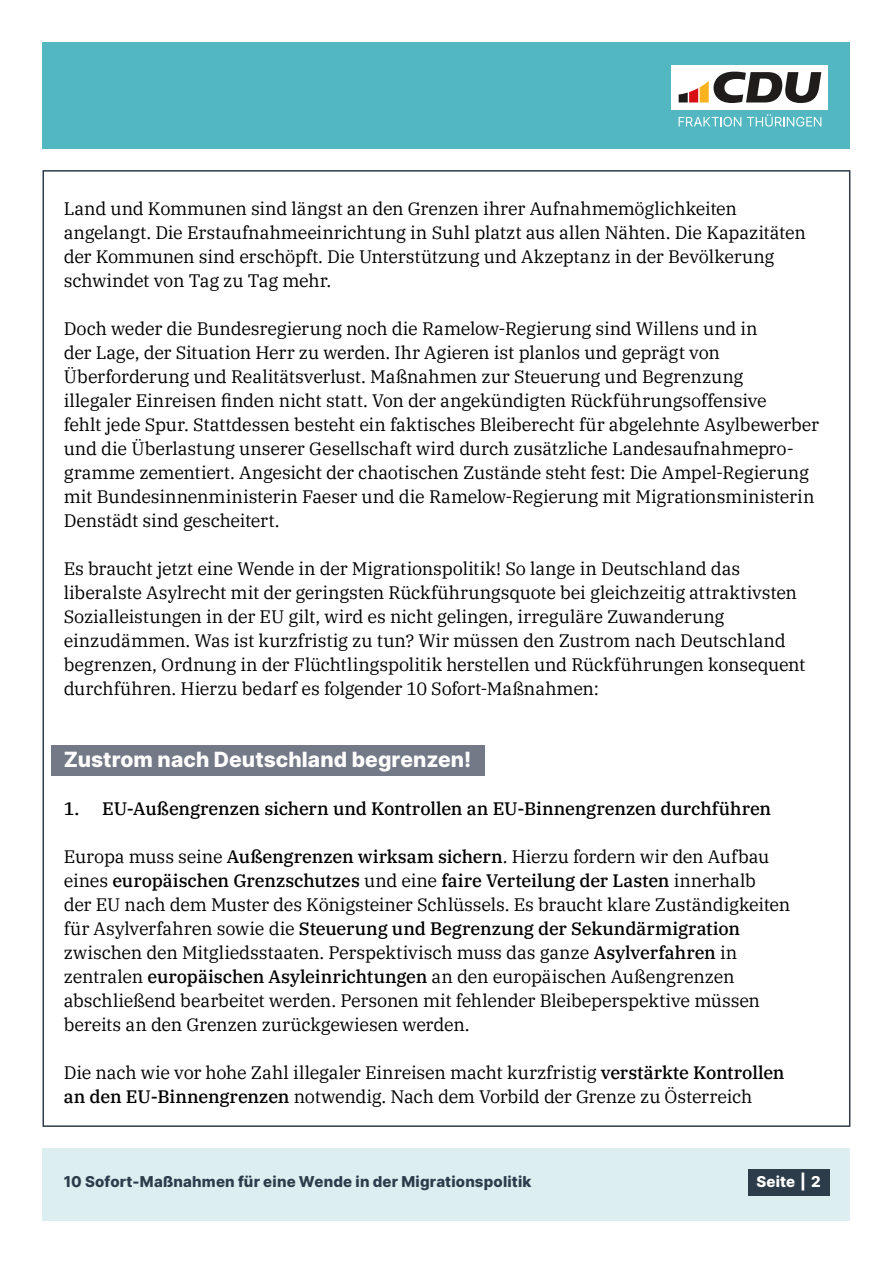
<style>
.page{position:relative;width:893px;height:1263px;background:#fff}
.page>*{position:absolute;margin:0;border:0;box-sizing:border-box;transform-origin:0 0}
.t1{font:800 21px "Inter";letter-spacing:.005em;color:#fff}
.t2{font:18px/24px "IBM Plex Serif";letter-spacing:-.01em;color:#000}
.t3{font:500 18px "IBM Plex Serif";letter-spacing:-.005em;color:#000}
.t4{font:800 15px "Inter";letter-spacing:.015em;color:#2d3c4b}
.t5{font:800 15px "Inter";letter-spacing:.015em;color:#fff}
.s1{font-weight:500}
</style>
<div class="page">
<div style="left:43px;top:1148px;width:807px;height:72px;background:#ddeef1"></div>
<div style="left:43px;top:43px;width:807px;height:106px;background:#52b7c1"></div>
<div style="left:748px;top:1169px;width:81px;height:27px;background:#2d3c4b"></div>
<div style="left:672px;top:65px;width:156px;height:45px;background:#fff"></div>
<svg style="left:679px;top:72px;width:142px;height:31px"></svg>
<svg style="left:679px;top:117px;width:62px;height:10px"></svg>
<svg style="left:747px;top:114px;width:74px;height:13px"></svg>
<div style="left:51px;top:745px;width:433px;height:31px;background:#737986"></div>
<p class="t2" style="left:64px;top:195px;width:744px">Land und Kommunen sind längst an den Grenzen ihrer Aufnahmemöglichkeiten angelangt. Die Erstaufnahmeeinrichtung in Suhl platzt aus allen Nähten. Die Kapazitäten der Kommunen sind erschöpft. Die Unterstützung und Akzeptanz in der Bevölkerung schwindet von Tag zu Tag mehr.</p>
<p class="t2" style="left:64px;top:315px;width:757px">Doch weder die Bundesregierung noch die Ramelow-Regierung sind Willens und in<br>der Lage, der Situation Herr zu werden. Ihr Agieren ist planlos und geprägt von Überforderung und Realitätsverlust. Maßnahmen zur Steuerung und Begrenzung<br>illegaler Einreisen finden nicht statt. Von der angekündigten Rückführungsoffensive<br>fehlt jede Spur. Stattdessen besteht ein faktisches Bleiberecht für abgelehnte Asylbewerber und die Überlastung unserer Gesellschaft wird durch zusätzliche Landesaufnahmepro&shy;gramme zementiert. Angesicht der chaotischen Zustände steht fest: Die Ampel-Regierung mit Bundesinnenministerin Faeser und die Ramelow-Regierung mit Migrationsministerin Denstädt sind gescheitert.</p>
<p class="t2" style="left:64px;top:555px;width:743px">Es braucht jetzt eine Wende in der Migrationspolitik! So lange in Deutschland das liberalste Asylrecht mit der geringsten Rückführungsquote bei gleichzeitig attraktivsten Sozialleistungen in der EU gilt, wird es nicht gelingen, irreguläre Zuwanderung einzudämmen. Was ist kurzfristig zu tun? Wir müssen den Zustrom nach Deutschland begrenzen, Ordnung in der Flüchtlingspolitik herstellen und Rückführungen konsequent durchführen. Hierzu bedarf es folgender 10 Sofort-Maßnahmen:</p>
<p class="t1" style="left:64px;top:744px;width:409px">Zustrom nach Deutschland begrenzen!</p>
<p class="t3" style="left:64px;top:795px;width:709px">1. EU-Außengrenzen sichern und Kontrollen an EU-Binnengrenzen durchführen</p>
<p class="t2" style="left:64px;top:843px;width:728px">Europa muss seine <span class="s1">Außengrenzen wirksam sichern</span>. Hierzu fordern wir den Aufbau eines <span class="s1">europäischen Grenzschutzes</span> und eine <span class="s1">faire Verteilung der Lasten</span> innerhalb<br>der EU nach dem Muster des Königsteiner Schlüssels. Es braucht klare Zuständigkeiten für Asylverfahren sowie die <span class="s1">Steuerung und Begrenzung der Sekundärmigration </span>zwischen den Mitgliedsstaaten. Perspektivisch muss das ganze <span class="s1">Asylverfahren</span> in zentralen <span class="s1">europäischen Asyleinrichtungen</span> an den europäischen Außengrenzen abschließend bearbeitet werden. Personen mit fehlender Bleibeperspektive müssen bereits an den Grenzen zurückgewiesen werden.</p>
<p class="t2" style="left:64px;top:1059px;width:722px">Die nach wie vor hohe Zahl illegaler Einreisen macht kurzfristig <span class="s1">verstärkte Kontrollen an den EU-Binnengrenzen</span> notwendig. Nach dem Vorbild der Grenze zu Österreich</p>
<p class="t4" style="left:64px;top:1170px;width:469px">10 Sofort-Maßnahmen für eine Wende in der Migrationspolitik</p>
<p class="t5" style="left:756px;top:1170px;width:66px">Seite | 2</p>
</div>
